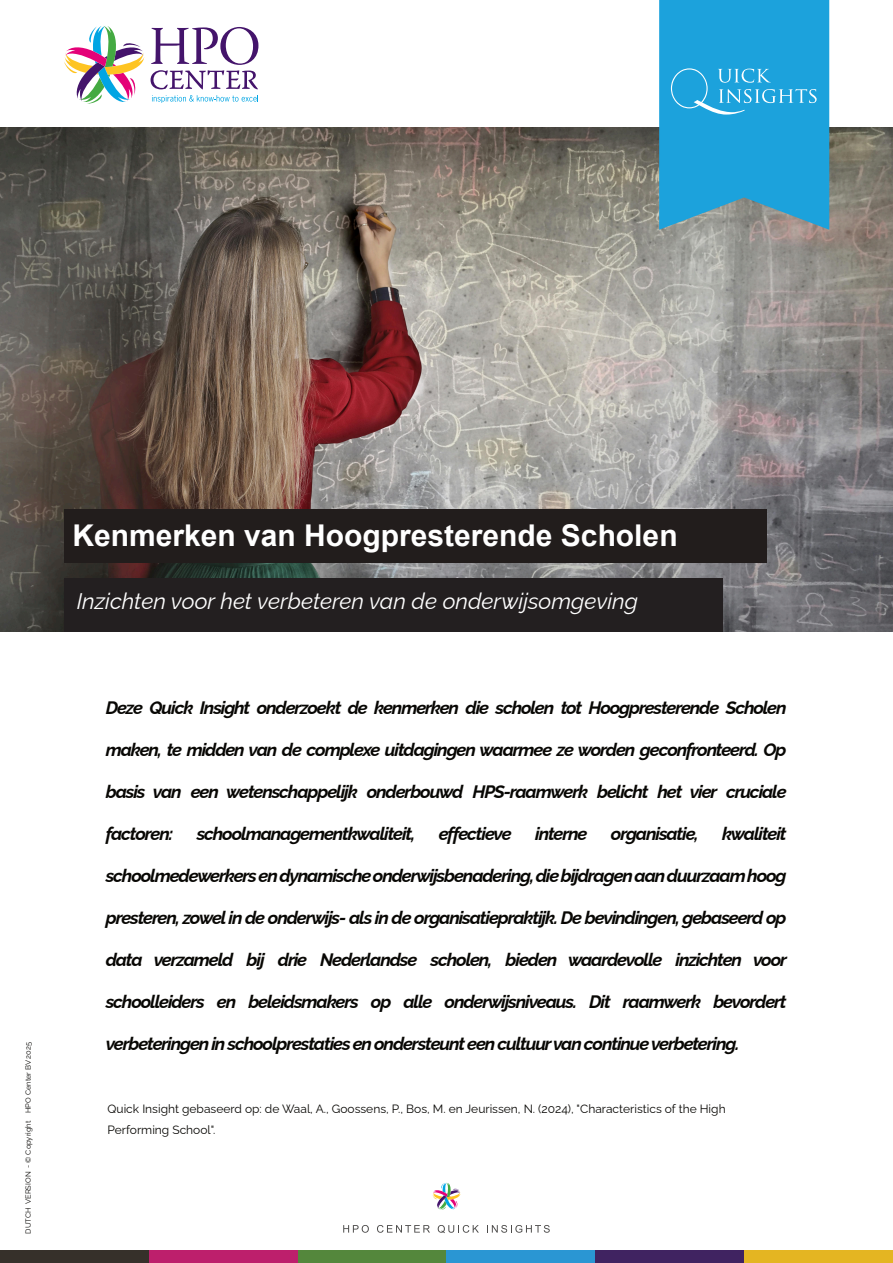
<style>
.page{position:relative;width:893px;height:1263px;background:#fff}
.page>*{position:absolute;margin:0;border:0;box-sizing:border-box;transform-origin:0 0}
.t1{font:100 55.5px "Raleway";color:#fff}
.t2{font:700 30px "Arial";color:#fff}
.t3{font:italic 22.5px "Raleway";color:#fff}
.t4{font:italic 700 18px "Raleway";letter-spacing:-.06em;color:#080704}
.t5{font:12px "Raleway";color:#080704}
.t6{font:7.5px "Raleway";color:#080704}
</style>
<div class="page">
<img style="left:0;top:128px;width:893px;height:503px">
<svg style="left:64px;top:26px;width:80px;height:78px"></svg>
<svg style="left:151px;top:27px;width:108px;height:62px"></svg>
<svg style="left:152px;top:95px;width:106px;height:8px"></svg>
<svg style="left:659px;top:0;width:170px;height:230px;background:#28a2d6"></svg>
<div style="left:0;top:1250px;width:149px;height:13px;background:#36302a"></div>
<div style="left:149px;top:1250px;width:149px;height:13px;background:#bd1f6c"></div>
<div style="left:298px;top:1250px;width:148px;height:13px;background:#54873c"></div>
<div style="left:446px;top:1250px;width:149px;height:13px;background:#2a96d3"></div>
<div style="left:595px;top:1250px;width:149px;height:13px;background:#402361"></div>
<div style="left:744px;top:1250px;width:149px;height:13px;background:#e4b522"></div>
<svg style="left:343px;top:1225px;width:26px;height:8px"></svg>
<svg style="left:377px;top:1225px;width:53px;height:8px"></svg>
<svg style="left:438px;top:1225px;width:41px;height:8px"></svg>
<svg style="left:487px;top:1225px;width:63px;height:8px"></svg>
<svg style="left:432px;top:1182px;width:29px;height:28px"></svg>
<div style="left:64px;top:578px;width:659px;height:53px;background:#231f20"></div>
<div style="left:64px;top:509px;width:703px;height:53px;background:#221d1c"></div>
<p class="t1" style="left:668px;top:56px;width:44px">O</p>
<p class="t6" style="left:24px;top:1234px;width:193px;rotate:-90deg">DUTCH VERSION - © Copyright HPO Center BV 2025</p>
<p class="t2" style="left:72px;top:524px;width:607px">Kenmerken van Hoogpresterende Scholen</p>
<p class="t3" style="left:77px;top:588px;width:563px">Inzichten voor het verbeteren van de onderwijsomgeving</p>
<p class="t4" style="left:106px;top:697px;width:682px">Deze Quick Insight onderzoekt de kenmerken die scholen tot Hoogpresterende Scholen</p>
<p class="t4" style="left:106px;top:739px;width:682px">maken, te midden van de complexe uitdagingen waarmee ze worden geconfronteerd. Op</p>
<p class="t4" style="left:106px;top:781px;width:682px">basis van een wetenschappelijk onderbouwd HPS-raamwerk belicht het vier cruciale</p>
<p class="t4" style="left:106px;top:823px;width:69px">factoren:</p>
<p class="t4" style="left:197px;top:823px;width:220px">schoolmanagementkwaliteit,</p>
<p class="t4" style="left:439px;top:823px;width:74px">effectieve</p>
<p class="t4" style="left:535px;top:823px;width:54px">interne</p>
<p class="t4" style="left:611px;top:823px;width:89px">organisatie,</p>
<p class="t4" style="left:722px;top:823px;width:66px">kwaliteit</p>
<p class="t4" style="left:106px;top:865px;width:682px">schoolmedewerkers en dynamische onderwijsbenadering, die bijdragen aan duurzaam hoog</p>
<p class="t4" style="left:106px;top:907px;width:682px">presteren, zowel in de onderwijs- als in de organisatiepraktijk. De bevindingen, gebaseerd op</p>
<p class="t4" style="left:106px;top:949px;width:683px">data verzameld bij drie Nederlandse scholen, bieden waardevolle inzichten voor</p>
<p class="t4" style="left:106px;top:991px;width:682px">schoolleiders en beleidsmakers op alle onderwijsniveaus. Dit raamwerk bevordert</p>
<p class="t4" style="left:106px;top:1033px;width:635px">verbeteringen in schoolprestaties en ondersteunt een cultuur van continue verbetering.</p>
<p class="t5" style="left:108px;top:1102px;width:620px">Quick Insight gebaseerd op: de Waal, A., Goossens, P., Bos, M. en Jeurissen, N. (2024), "Characteristics of the High</p>
<p class="t5" style="left:108px;top:1123px;width:109px">Performing School".</p>
</div>
